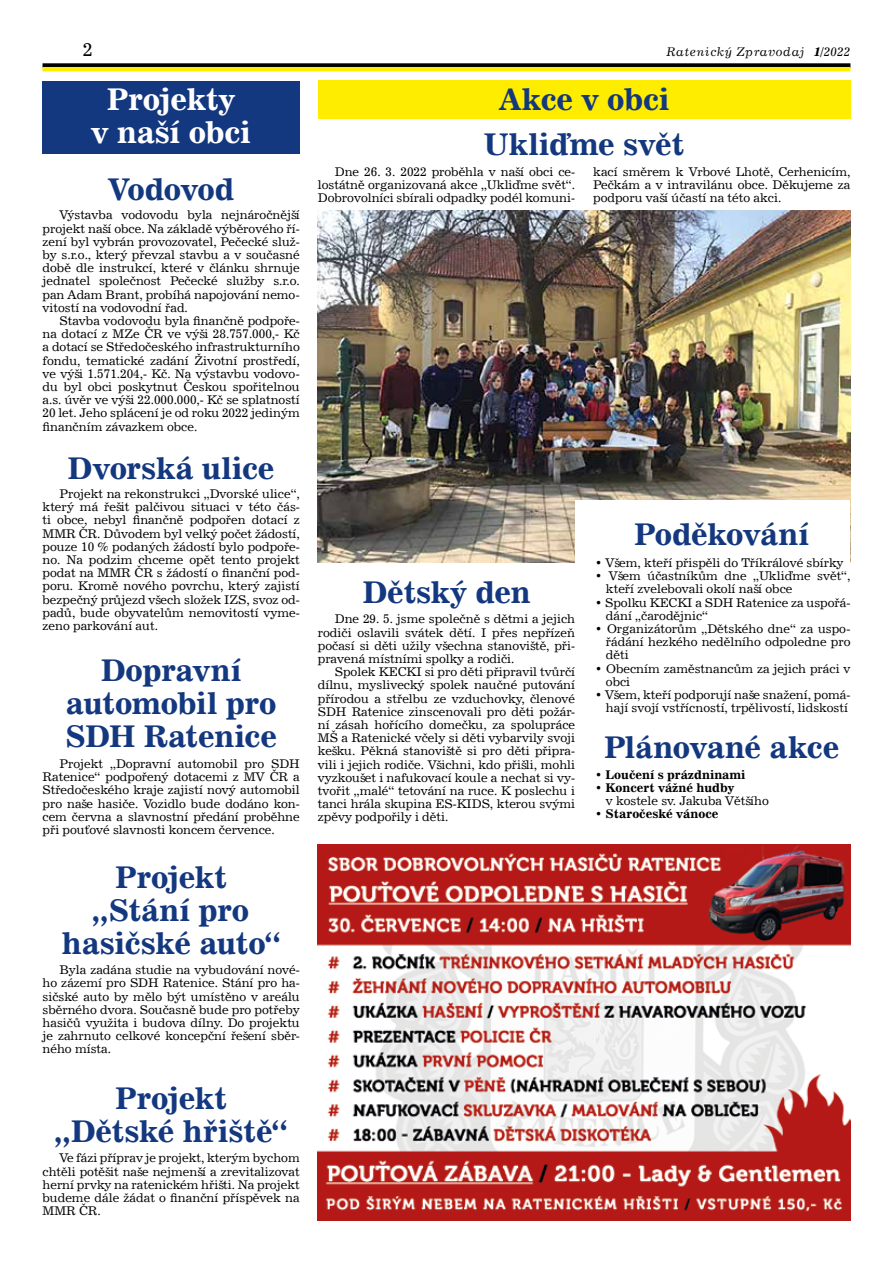
<style>
.page{position:relative;width:893px;height:1263px;background:#fff}
.page>*{position:absolute;margin:0;border:0;box-sizing:border-box;transform-origin:0 0}
.t1{font:700 30px/33px "News 702 AT";letter-spacing:-.015em;color:#14387f;text-align:center}
.t2{font:700 30px/33px "News 702 AT";letter-spacing:-.01em;color:#fff;text-align:center}
.t3{font:18px "News 702 AT";color:#000}
.t4{font:12px/13.2px "News 702 AT";color:#000;text-align:justify}
.t5{font:700 12px "News 702 AT";color:#000}
.t6{font:italic 12px "News 702 AT";letter-spacing:.06em;color:#000}
.s1{font-weight:700}
</style>
<div class="page">
<img style="left:318px;top:210px;width:532px;height:353px">
<div style="left:575px;top:500px;width:275px;height:67px;background:#fff"></div>
<div style="left:43px;top:81px;width:257px;height:72px;background:#14387f"></div>
<div style="left:43px;top:63px;width:807px;height:5px;background:#000"></div>
<hr style="left:43px;top:67px;width:807px;height:4px;background:#ffed00">
<div style="left:318px;top:81px;width:532px;height:38px;background:#ffed00"></div>
<img style="left:318px;top:844px;width:532px;height:376px">
<h2 class="t3" style="left:83px;top:38px;width:11px">2</h2>
<p class="t6" style="left:666px;top:44px;width:186px">Ratenický Zpravodaj <span class="s1">1</span>/2022</p>
<h1 class="t2" style="left:91px;top:82px;width:161px">Projekty<br>v naší obci</h1>
<h1 class="t1" style="left:108px;top:172px;width:128px">Vodovod</h1>
<p class="t4" style="left:43px;top:208px;width:259px;text-indent:17px">Výstavba vodovodu byla nejnáročnější projekt naší obce. Na základě výběrového ří&shy;zení byl vybrán provozovatel, Pečecké služ&shy;by s.r.o., který převzal stavbu a v současné době dle instrukcí, které v článku shrnuje jednatel společnost Pečecké služby s.r.o. pan Adam Brant, probíhá napojování nemo&shy;vitostí na vodovodní řad.</p>
<p class="t4" style="left:43px;top:314px;width:259px;text-indent:17px">Stavba vodovodu byla finančně podpoře&shy;na dotací z MZe ČR ve výši 28.757.000,- Kč a dotací se Středočeského infrastrukturního fondu, tematické zadání Životní prostředí, ve výši 1.571.204,- Kč. Na výstavbu vodovo&shy;du byl obci poskytnut Českou spořitelnou a.s. úvěr ve výši 22.000.000,- Kč se splatností 20 let. Jeho splácení je od roku 2022 jediným finančním závazkem obce.</p>
<h1 class="t1" style="left:68px;top:452px;width:209px">Dvorská ulice</h1>
<p class="t4" style="left:43px;top:487px;width:259px;text-indent:17px">Projekt na rekonstrukci „Dvorské ulice“, který má řešit palčivou situaci v této čás&shy;ti obce, nebyl finančně podpořen dotací z MMR ČR. Důvodem byl velký počet žádostí, pouze 10 % podaných žádostí bylo podpoře&shy;no. Na podzim chceme opět tento projekt podat na MMR ČR s žádostí o finanční pod&shy;poru. Kromě nového povrchu, který zajistí bezpečný průjezd všech složek IZS , svoz od&shy;padů, bude obyvatelům nemovitostí vyme&shy;zeno parkování aut.</p>
<h1 class="t1" style="left:65px;top:654px;width:214px">Dopravní automobil pro<br>SDH Ratenice</h1>
<p class="t4" style="left:43px;top:757px;width:259px;text-indent:17px">Projekt „Dopravní automobil pro SDH Ratenice“ podpořený dotacemi z MV ČR a Středočeského kraje zajistí nový automobil pro naše hasiče. Vozidlo bude dodáno kon&shy;cem června a slavnostní předání proběhne při pouťové slavnosti koncem července.</p>
<h1 class="t1" style="left:62px;top:860px;width:220px">Projekt<br>„Stání pro hasičské auto“</h1>
<p class="t4" style="left:43px;top:963px;width:259px;text-indent:17px">Byla zadána studie na vybudování nové&shy;ho zázemí pro SDH Ratenice. Stání pro ha&shy;sičské auto by mělo být umístěno v areálu sběrného dvora. Současně bude pro potřeby hasičů využita i budova dílny. Do projektu je zahrnuto celkové koncepční řešení sběr&shy;ného místa.</p>
<h1 class="t1" style="left:55px;top:1081px;width:233px">Projekt „Dětské hřiště“</h1>
<p class="t4" style="left:43px;top:1151px;width:259px;text-indent:17px">Ve fázi příprav je projekt, kterým bychom chtěli potěšit naše nejmenší a zrevitalizovat herní prvky na ratenickém hřišti. Na projekt budeme dále žádat o finanční příspěvek na MMR ČR.</p>
<h1 class="t1" style="left:484px;top:76px;width:202px;line-height:45.5px">Akce v obci<br>Ukliďme svět</h1>
<p class="t4" style="left:318px;top:165px;width:259px;text-indent:17px">Dne 26. 3. 2022 proběhla v naší obci ce&shy;lostátně organizovaná akce „Ukliďme svět“.<br>Dobrovolníci sbírali odpadky podél komuni-</p>
<p class="t4" style="left:593px;top:165px;width:259px">kací směrem k Vrbové Lhotě, Cerhenicím, Pečkám a v intravilánu obce. Děkujeme za podporu vaší účastí na této akci.</p>
<h1 class="t1" style="left:634px;top:518px;width:177px">Poděkování</h1>
<p class="t4" style="left:595px;top:556px;width:250px">• Všem, kteří přispěli do Tříkrálové sbírky</p>
<p class="t4" style="left:606px;top:569px;width:246px;text-indent:-11px">• Všem účastníkům dne „Ukliďme svět“, kteří zvelebovali okolí naší obce</p>
<p class="t4" style="left:606px;top:595px;width:246px;text-indent:-11px">• Spolku KECKI a SDH Ratenice za uspořá&shy;dání „čarodějnic“</p>
<p class="t4" style="left:606px;top:622px;width:246px;text-indent:-11px">• Organizátorům „Dětského dne“ za uspo&shy;řádání hezkého nedělního odpoledne pro děti</p>
<p class="t4" style="left:606px;top:661px;width:246px;text-indent:-11px">• Obecním zaměstnancům za jejich práci v obci</p>
<p class="t4" style="left:595px;top:688px;width:257px;text-align:right">• Všem, kteří podporují naše snažení, pomá&shy;hají svojí vstřícností, trpělivostí, lidskostí</p>
<h1 class="t1" style="left:604px;top:730px;width:237px">Plánované akce</h1>
<p class="t5" style="left:595px;top:767px;width:152px">• Loučení s prázdninami</p>
<p class="t5" style="left:595px;top:780px;width:141px">• Koncert vážné hudby</p>
<p class="t4" style="left:606px;top:794px;width:164px">v kostele sv. Jakuba Většího</p>
<p class="t5" style="left:595px;top:806px;width:125px">• Staročeské vánoce</p>
<h1 class="t1" style="left:362px;top:575px;width:170px">Dětský den</h1>
<p class="t4" style="left:318px;top:612px;width:259px;text-indent:17px">Dne 29. 5. jsme společně s dětmi a jejich rodiči oslavili svátek dětí. I přes nepřízeň počasí si děti užily všechna stanoviště, při&shy;pravená místními spolky a rodiči.</p>
<p class="t4" style="left:318px;top:665px;width:259px;text-indent:17px">Spolek KECKI si pro děti připravil tvůrčí dílnu, myslivecký spolek naučné putování přírodou a střelbu ze vzduchovky, členové SDH Ratenice zinscenovali pro děti požár&shy;ní zásah hořícího domečku, za spolupráce MŠ a Ratenické včely si děti vybarvily svoji kešku. Pěkná stanoviště si pro děti připra&shy;vili i jejich rodiče. Všichni, kdo přišli, mohli vyzkoušet i nafukovací koule a nechat si vy&shy;tvořit „malé“ tetování na ruce. K poslechu i tanci hrála skupina ES-KIDS , kterou svými zpěvy podpořily i děti.</p>
</div>
